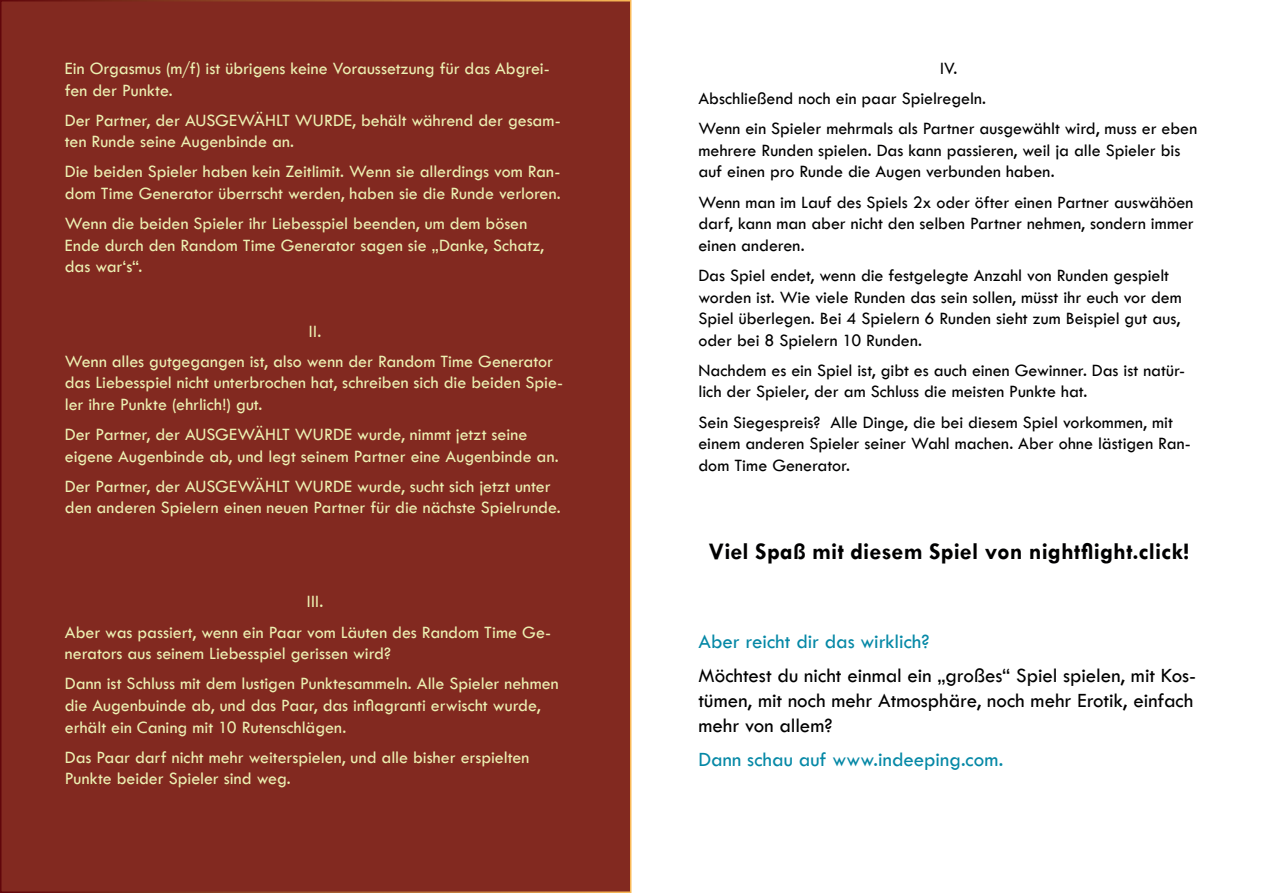
<style>
.page{position:relative;width:1263px;height:893px;background:#fff}
.page>*{position:absolute;margin:0;border:0;box-sizing:border-box;transform-origin:0 0}
.t1{font:700 24px "Tw Cen";letter-spacing:.01em;color:#000001}
.t2{font:21px/25.2px "Tw Cen";color:#000}
.t3{font:21px "Tw Cen";color:#0588a6}
.t4{font:18px/21.6px "Tw Cen";color:#ecf0b2}
.t5{font:18px/21.6px "Tw Cen";letter-spacing:-.005em;color:#000001}
</style>
<div class="page">
<div style="left:1px;top:1px;width:630px;height:891px;background:#822920"></div>
<p class="t4" style="left:65px;top:59px;width:486px">Ein Orgasmus (m/f) ist übrigens keine Voraussetzung für das Abgrei&shy;fen der Punkte.</p>
<p class="t4" style="left:65px;top:110px;width:497px">Der Partner, der AUSGEWÄHLT WURDE, behält während der gesam&shy;ten Runde seine Augenbinde an.</p>
<p class="t4" style="left:65px;top:162px;width:497px">Die beiden Spieler haben kein Zeitlimit. Wenn sie allerdings vom Ran&shy;dom Time Generator überrscht werden, haben sie die Runde verloren.</p>
<p class="t4" style="left:65px;top:214px;width:481px">Wenn die beiden Spieler ihr Liebesspiel beenden, um dem bösen<br>Ende durch den Random Time Generator sagen sie „Danke, Schatz, das war‘s“.</p>
<p class="t4" style="left:65px;top:317px;width:490px;line-height:30.2px;text-indent:244px">II.<br>Wenn alles gutgegangen ist, also wenn der Random Time Generator</p>
<p class="t4" style="left:65px;top:373px;width:500px">das Liebesspiel nicht unterbrochen hat, schreiben sich die beiden Spie&shy;ler ihre Punkte (ehrlich!) gut.</p>
<p class="t4" style="left:65px;top:424px;width:495px">Der Partner, der AUSGEWÄHLT WURDE wurde, nimmt jetzt seine eigene Augenbinde ab, und legt seinem Partner eine Augenbinde an.</p>
<p class="t4" style="left:65px;top:476px;width:497px">Der Partner, der AUSGEWÄHLT WURDE wurde, sucht sich jetzt unter den anderen Spielern einen neuen Partner für die nächste Spielrunde.</p>
<p class="t4" style="left:65px;top:588px;width:488px;line-height:30.2px;text-indent:242px">III.<br>Aber was passiert, wenn ein Paar vom Läuten des Random Time Ge-</p>
<p class="t4" style="left:65px;top:639px;width:495px;line-height:30.2px">nerators aus seinem Liebesspiel gerissen wird?<br>Dann ist Schluss mit dem lustigen Punktesammeln. Alle Spieler nehmen</p>
<p class="t4" style="left:65px;top:694px;width:477px">die Augenbuinde ab, und das Paar, das inflagranti erwischt wurde, erhält ein Caning mit 10 Rutenschlägen.</p>
<p class="t4" style="left:65px;top:747px;width:466px">Das Paar darf nicht mehr weiterspielen, und alle bisher erspielten<br>Punkte beider Spieler sind weg.</p>
<p class="t5" style="left:698px;top:54px;width:500px;line-height:30.2px;text-indent:242px">IV.<br>Abschließend noch ein paar Spielregeln.<br>Wenn ein Spieler mehrmals als Partner ausgewählt wird, muss er eben</p>
<p class="t5" style="left:698px;top:140px;width:483px">mehrere Runden spielen. Das kann passieren, weil ja alle Spieler bis auf einen pro Runde die Augen verbunden haben.</p>
<p class="t5" style="left:698px;top:192px;width:497px;text-align:justify">Wenn man im Lauf des Spiels 2x oder öfter einen Partner auswähöen darf, kann man aber nicht den selben Partner nehmen, sondern immer einen anderen.</p>
<p class="t5" style="left:698px;top:265px;width:485px">Das Spiel endet, wenn die festgelegte Anzahl von Runden gespielt worden ist. Wie viele Runden das sein sollen, müsst ihr euch vor dem Spiel überlegen. Bei 4 Spielern 6 Runden sieht zum Beispiel gut aus, oder bei 8 Spielern 10 Runden.</p>
<p class="t5" style="left:698px;top:360px;width:488px">Nachdem es ein Spiel ist, gibt es auch einen Gewinner. Das ist natür&shy;lich der Spieler, der am Schluss die meisten Punkte hat.</p>
<p class="t5" style="left:698px;top:412px;width:494px">Sein Siegespreis? Alle Dinge, die bei diesem Spiel vorkommen, mit einem anderen Spieler seiner Wahl machen. Aber ohne lästigen Ran&shy;dom Time Generator.</p>
<h1 class="t1" style="left:709px;top:537px;width:481px">Viel Spaß mit diesem Spiel von nightflight.click!</h1>
<p class="t3" style="left:698px;top:632px;width:233px">Aber reicht dir das wirklich?</p>
<p class="t2" style="left:698px;top:664px;width:499px">Möchtest du nicht einmal ein „großes“ Spiel spielen, mit Kos&shy;tümen, mit noch mehr Atmosphäre, noch mehr Erotik, einfach mehr von allem?</p>
<p class="t3" style="left:698px;top:750px;width:306px">Dann schau auf www.indeeping.com.</p>
</div>
